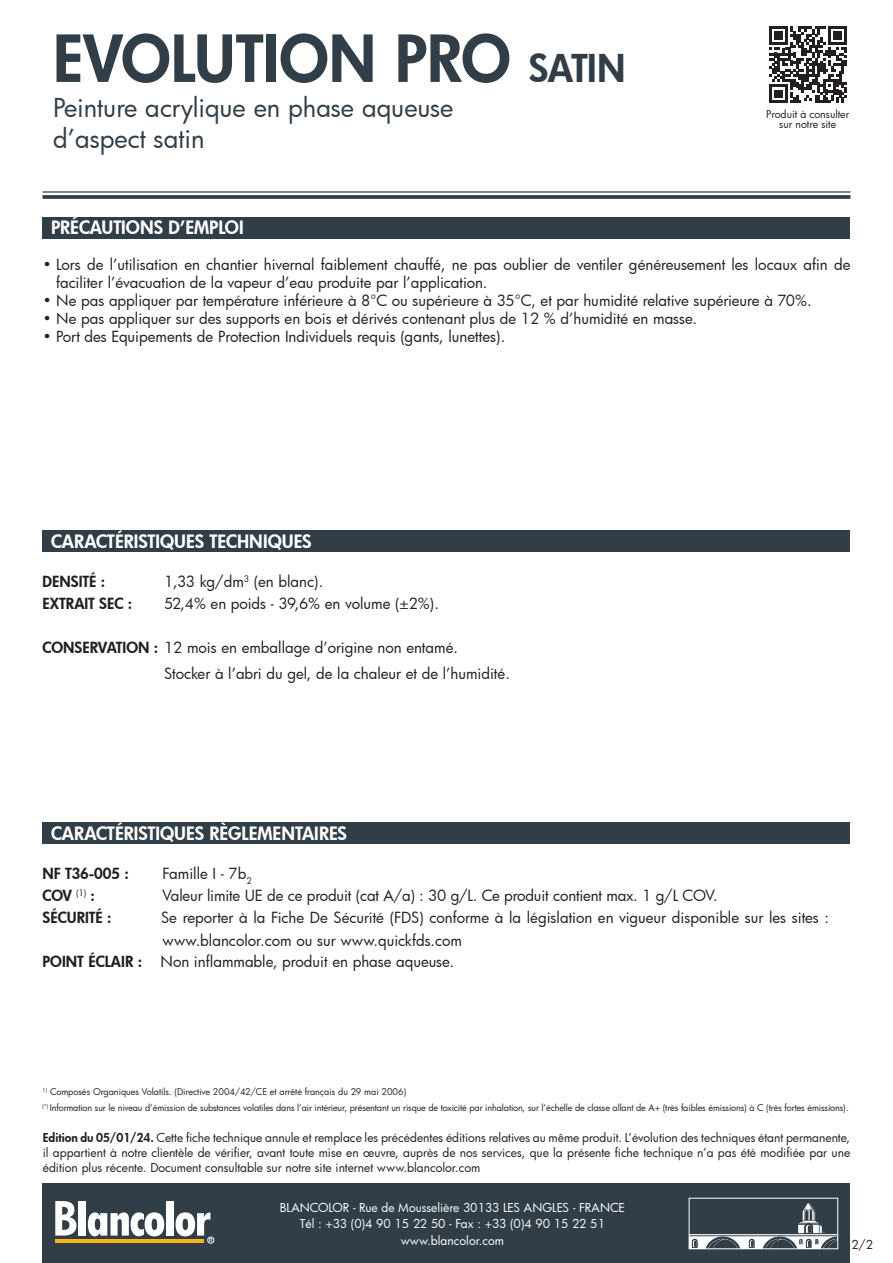
<style>
.page{position:relative;width:893px;height:1263px;background:#fff}
.page>*{position:absolute;margin:0;border:0;box-sizing:border-box;transform-origin:0 0}
.t1{font:800 63px "Futura";letter-spacing:-.01em;color:#313e48}
.t2{font:25.5px "Futura";letter-spacing:-.005em;color:#313e48}
.t3{font:800 18px "Futura";color:#fff}
.t4{font:15px/18px "Futura";color:#231f20}
.t5{font:800 15px "Futura";color:#231f20}
.t6{font:12px/15px "Futura";color:#231f20;text-align:justify}
.t7{font:12px "Futura";color:#fff}
.t8{font:10.5px/10.5px "Futura";color:#231f20;text-align:center}
.t9{font:9px "Futura";letter-spacing:-.01em;color:#231f20}
.s1{font-size:37.5px}
.s2{font-weight:800}
</style>
<div class="page">
<div style="left:43px;top:217px;width:807px;height:21px;background:#313e48"></div>
<div style="left:43px;top:530px;width:807px;height:22px;background:#313e48"></div>
<div style="left:43px;top:823px;width:807px;height:21px;background:#313e48"></div>
<div style="left:43px;top:1184px;width:807px;height:79px;background:#313e48"></div>
<img style="left:691px;top:1203px;width:145px;height:44px">
<div style="left:689px;top:1198px;width:149px;height:51px;border:1px solid #fff"></div>
<svg style="left:55px;top:1201px;width:21px;height:34px"></svg>
<div style="left:79px;top:1201px;width:7px;height:34px;background:#fff"></div>
<svg style="left:88px;top:1212px;width:76px;height:24px"></svg>
<div style="left:166px;top:1201px;width:7px;height:34px;background:#fff"></div>
<hr style="left:55px;top:1239px;width:149px;height:4px;background:#fcb61c">
<svg style="left:176px;top:1212px;width:37px;height:29px"></svg>
<div style="left:207px;top:1237px;width:7px;height:6px;border:1px solid #fff;border-radius:50%"></div>
<hr style="left:43px;top:191px;width:807px;height:2px;background:#313e48">
<svg style="left:43px;top:195px;width:807px;height:4px;background:#3d4953"></svg>
<svg style="left:769px;top:26px;width:78px;height:77px"></svg>
<p class="t1" style="left:53px;top:16px;width:574px">EVOLUTION PRO <span class="s1">SATIN</span></p>
<p class="t2" style="left:53px;top:90px;width:402px">Peinture acrylique en phase aqueuse</p>
<p class="t2" style="left:53px;top:121px;width:153px">d’aspect satin</p>
<p class="t8" style="left:766px;top:109px;width:84px">Produit à consulter sur notre site</p>
<p class="t3" style="left:51px;top:216px;width:194px">PRÉCAUTIONS D’EMPLOI</p>
<p class="t4" style="left:56px;top:255px;width:796px;text-indent:-13px">• Lors de l’utilisation en chantier hivernal faiblement chauffé, ne pas oublier de ventiler généreusement les locaux afin de faciliter l’évacuation de la vapeur d’eau produite par l’application.</p>
<p class="t4" style="left:43px;top:291px;width:770px">• Ne pas appliquer par température inférieure à 8°C ou supérieure à 35°C, et par humidité relative supérieure à 70%.</p>
<p class="t4" style="left:43px;top:309px;width:656px">• Ne pas appliquer sur des supports en bois et dérivés contenant plus de 12 % d’humidité en masse.</p>
<p class="t4" style="left:43px;top:327px;width:464px">• Port des Equipements de Protection Individuels requis (gants, lunettes).</p>
<p class="t3" style="left:51px;top:529px;width:262px">CARACTÉRISTIQUES TECHNIQUES</p>
<p class="t5" style="left:43px;top:571px;width:64px">DENSITÉ :</p>
<p class="t4" style="left:164px;top:572px;width:161px">1,33 kg/dm<sup>3</sup> (en blanc).</p>
<p class="t5" style="left:43px;top:593px;width:91px">EXTRAIT SEC :</p>
<p class="t4" style="left:164px;top:594px;width:277px">52,4% en poids - 39,6% en volume (±2%).</p>
<p class="t4" style="left:43px;top:638px;width:417px"><span class="s2">CONSERVATION :</span> 12 mois en emballage d’origine non entamé.</p>
<p class="t4" style="left:164px;top:664px;width:347px">Stocker à l’abri du gel, de la chaleur et de l’humidité.</p>
<p class="t3" style="left:51px;top:821px;width:298px">CARACTÉRISTIQUES RÈGLEMENTAIRES</p>
<p class="t5" style="left:43px;top:863px;width:88px">NF T36-005 :</p>
<p class="t4" style="left:163px;top:864px;width:91px">Famille I - 7b<sub>2</sub></p>
<p class="t5" style="left:43px;top:885px;width:54px">COV <sup>(1)</sup> :</p>
<p class="t4" style="left:163px;top:886px;width:557px">Valeur limite UE de ce produit (cat A/a) : 30 g/L. Ce produit contient max. 1 g/L COV.</p>
<p class="t5" style="left:43px;top:908px;width:70px">SÉCURITÉ :</p>
<p class="t4" style="left:161px;top:908px;width:670px">Se reporter à la Fiche De Sécurité (FDS) conforme à la législation en vigueur disponible sur les sites :</p>
<p class="t4" style="left:163px;top:931px;width:301px">www.blancolor.com ou sur www.quickfds.com</p>
<p class="t4" style="left:43px;top:952px;width:413px"><span class="s2">POINT ÉCLAIR :</span> Non inflammable, produit en phase aqueuse.</p>
<p class="t9" style="left:43px;top:1085px;width:365px"><sup>1)</sup> Composés Organiques Volatils. (Directive 2004/42/CE et arrêté français du 29 mai 2006)</p>
<p class="t9" style="left:43px;top:1102px;width:808px"><sup>(*)</sup> Information sur le niveau d’émission de substances volatiles dans l’air intérieur, présentant un risque de toxicité par inhalation, sur l’échelle de classe allant de A+ (très faibles émissions) à C (très fortes émissions).</p>
<p class="t6" style="left:43px;top:1130px;width:809px"><span class="s2">Edition du 05/01/24.</span> Cette fiche technique annule et remplace les précédentes éditions relatives au même produit. L’évolution des techniques étant permanente, il appartient à notre clientèle de vérifier, avant toute mise en œuvre, auprès de nos services, que la présente fiche technique n’a pas été modifiée par une édition plus récente. Document consultable sur notre site internet www.blancolor.com</p>
<p class="t7" style="left:280px;top:1199px;width:347px">BLANCOLOR - Rue de Mousselière 30133 LES ANGLES - FRANCE</p>
<p class="t7" style="left:300px;top:1215px;width:307px">Tél : +33 (0)4 90 15 22 50 - Fax : +33 (0)4 90 15 22 51</p>
<p class="t7" style="left:401px;top:1232px;width:105px">www.blancolor.com</p>
<p class="t6" style="left:851px;top:1236px;width:23px">2/2</p>
</div>
